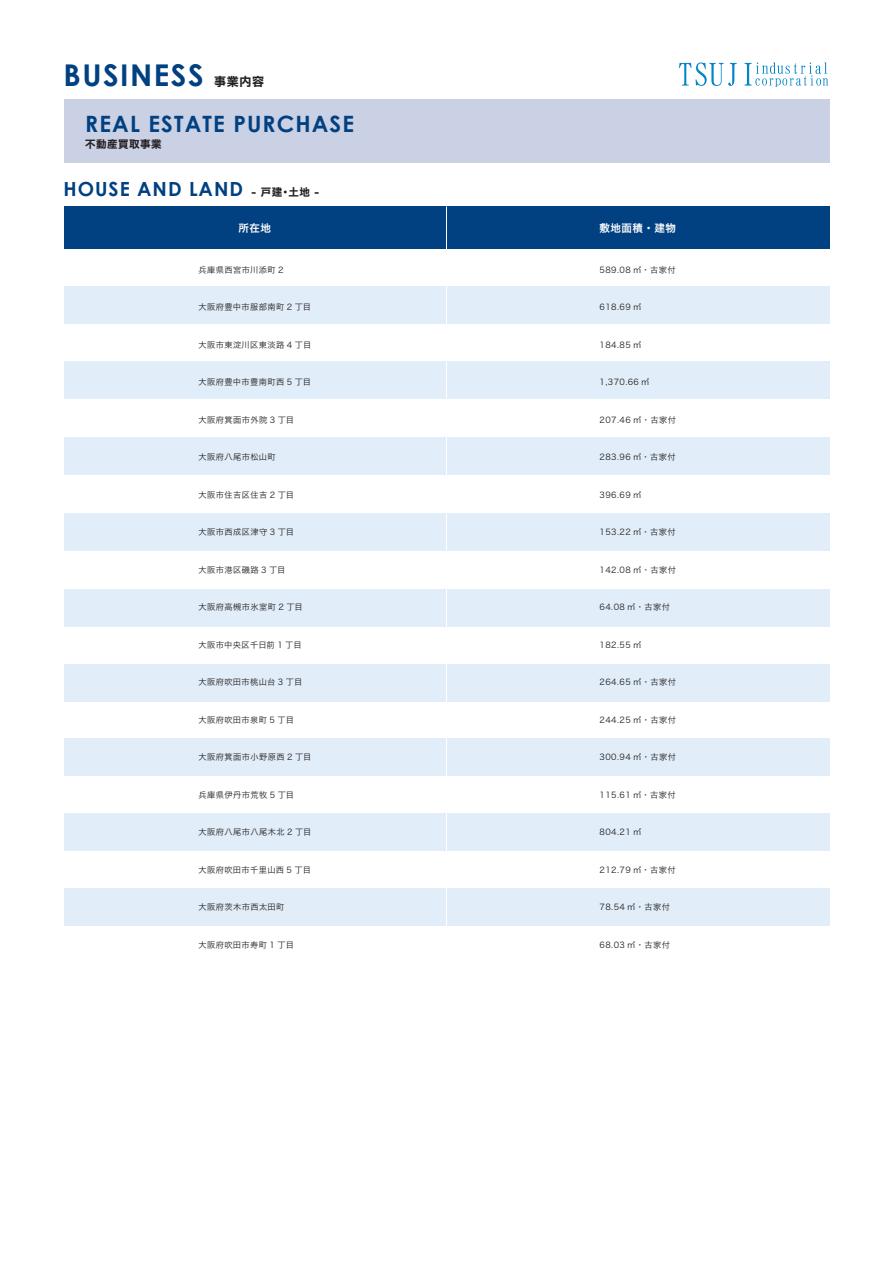
<style>
.page{position:relative;width:893px;height:1263px;background:#fff}
.page>*{position:absolute;margin:0;border:0;box-sizing:border-box;transform-origin:0 0}
.t1{font:700 30px "Century Gothic";letter-spacing:.05em;color:#014081}
.t2{font:700 22.5px "Century Gothic";letter-spacing:.05em;color:#014081}
.t3{font:700 19.5px "Century Gothic";letter-spacing:.05em;color:#014081}
.t4{font:12px "Hiragino Sans W7";color:#231f20}
.t5{font:10.5px "Hiragino Sans W6";letter-spacing:.05em;color:#fff}
.t6{font:10.5px "Hiragino Sans W7";letter-spacing:.05em;color:#231f20}
.t7{font:8.25px "Hiragino Sans W3";letter-spacing:.05em;color:#231f20}
.t8{font:8.25px "Hiragino Sans W3";letter-spacing:.03em;color:#231f20}
.s1{font-family:"Hiragino Sans W7";font-weight:400;font-size:10.5px;color:#231f20}
</style>
<div class="page">
<div style="left:64px;top:99px;width:765px;height:63px;background:#cbd1e5"></div>
<svg style="left:679px;top:62px;width:58px;height:24px"></svg>
<svg style="left:745px;top:62px;width:83px;height:25px"></svg>
<div style="left:64px;top:206px;width:765px;height:43px;background:#014081"></div>
<div style="left:64px;top:286px;width:765px;height:37px;background:#e1edf8"></div>
<div style="left:64px;top:362px;width:765px;height:37px;background:#e1edf8"></div>
<div style="left:64px;top:438px;width:765px;height:37px;background:#e1edf8"></div>
<div style="left:64px;top:589px;width:765px;height:37px;background:#e1edf8"></div>
<div style="left:64px;top:665px;width:765px;height:37px;background:#e1edf8"></div>
<div style="left:64px;top:814px;width:765px;height:37px;background:#e1edf8"></div>
<div style="left:64px;top:889px;width:765px;height:37px;background:#e1edf8"></div>
<div style="left:64px;top:739px;width:765px;height:37px;background:#e1edf8"></div>
<div style="left:64px;top:513px;width:765px;height:37px;background:#e1edf8"></div>
<hr style="left:446px;top:206px;width:1px;height:737px;background:#fff">
<h1 class="t1" style="left:64px;top:52px;width:142px">BUSINESS</h1>
<h3 class="t4" style="left:214px;top:72px;width:51px">事業内容</h3>
<h2 class="t2" style="left:85px;top:107px;width:270px">REAL ESTATE PURCHASE</h2>
<p class="t6" style="left:85px;top:136px;width:78px">不動産買取事業</p>
<h3 class="t3" style="left:64px;top:174px;width:257px">HOUSE AND LAND <span class="s1">- 戸建・土地 -</span></h3>
<p class="t5" style="left:238px;top:218px;width:34px">所在地</p>
<p class="t5" style="left:599px;top:218px;width:78px">敷地面積・建物</p>
<p class="t7" style="left:198px;top:262px;width:87px">兵庫県西宮市川添町 2</p>
<p class="t7" style="left:198px;top:300px;width:114px">大阪府豊中市服部南町 2 丁目</p>
<p class="t7" style="left:198px;top:337px;width:114px">大阪市東淀川区東淡路 4 丁目</p>
<p class="t7" style="left:198px;top:375px;width:114px">大阪府豊中市豊南町西 5 丁目</p>
<p class="t7" style="left:198px;top:412px;width:97px">大阪府箕面市外院 3 丁目</p>
<p class="t7" style="left:198px;top:450px;width:79px">大阪府八尾市松山町</p>
<p class="t7" style="left:198px;top:487px;width:97px">大阪市住吉区住吉 2 丁目</p>
<p class="t7" style="left:198px;top:525px;width:97px">大阪市西成区津守 3 丁目</p>
<p class="t7" style="left:198px;top:562px;width:89px">大阪市港区磯路 3 丁目</p>
<p class="t7" style="left:198px;top:600px;width:106px">大阪府高槻市氷室町 2 丁目</p>
<p class="t8" style="left:198px;top:637px;width:105px">大阪市中央区千日前 1 丁目</p>
<p class="t7" style="left:198px;top:675px;width:105px">大阪府吹田市桃山台 3 丁目</p>
<p class="t7" style="left:198px;top:712px;width:97px">大阪府吹田市泉町 5 丁目</p>
<p class="t7" style="left:198px;top:750px;width:115px">大阪府箕面市小野原西 2 丁目</p>
<p class="t7" style="left:198px;top:787px;width:97px">兵庫県伊丹市荒牧 5 丁目</p>
<p class="t7" style="left:198px;top:825px;width:115px">大阪府八尾市八尾木北 2 丁目</p>
<p class="t7" style="left:198px;top:862px;width:114px">大阪府吹田市千里山西 5 丁目</p>
<p class="t7" style="left:198px;top:900px;width:88px">大阪府茨木市西太田町</p>
<p class="t7" style="left:198px;top:937px;width:97px">大阪府吹田市寿町 1 丁目</p>
<p class="t7" style="left:600px;top:262px;width:78px">589.08 ㎡・古家付</p>
<p class="t7" style="left:600px;top:300px;width:43px">618.69 ㎡</p>
<p class="t7" style="left:600px;top:337px;width:43px">184.85 ㎡</p>
<p class="t7" style="left:600px;top:375px;width:51px">1,370.66 ㎡</p>
<p class="t7" style="left:600px;top:412px;width:78px">207.46 ㎡・古家付</p>
<p class="t7" style="left:600px;top:450px;width:78px">283.96 ㎡・古家付</p>
<p class="t7" style="left:600px;top:487px;width:43px">396.69 ㎡</p>
<p class="t7" style="left:600px;top:525px;width:78px">153.22 ㎡・古家付</p>
<p class="t7" style="left:600px;top:562px;width:78px">142.08 ㎡・古家付</p>
<p class="t7" style="left:600px;top:600px;width:72px">64.08 ㎡・古家付</p>
<p class="t7" style="left:600px;top:637px;width:43px">182.55 ㎡</p>
<p class="t7" style="left:600px;top:675px;width:78px">264.65 ㎡・古家付</p>
<p class="t7" style="left:600px;top:712px;width:78px">244.25 ㎡・古家付</p>
<p class="t7" style="left:600px;top:750px;width:78px">300.94 ㎡・古家付</p>
<p class="t7" style="left:600px;top:787px;width:78px">115.61 ㎡・古家付</p>
<p class="t7" style="left:600px;top:825px;width:43px">804.21 ㎡</p>
<p class="t7" style="left:600px;top:862px;width:78px">212.79 ㎡・古家付</p>
<p class="t7" style="left:600px;top:900px;width:72px">78.54 ㎡・古家付</p>
<p class="t7" style="left:600px;top:937px;width:72px">68.03 ㎡・古家付</p>
</div>
